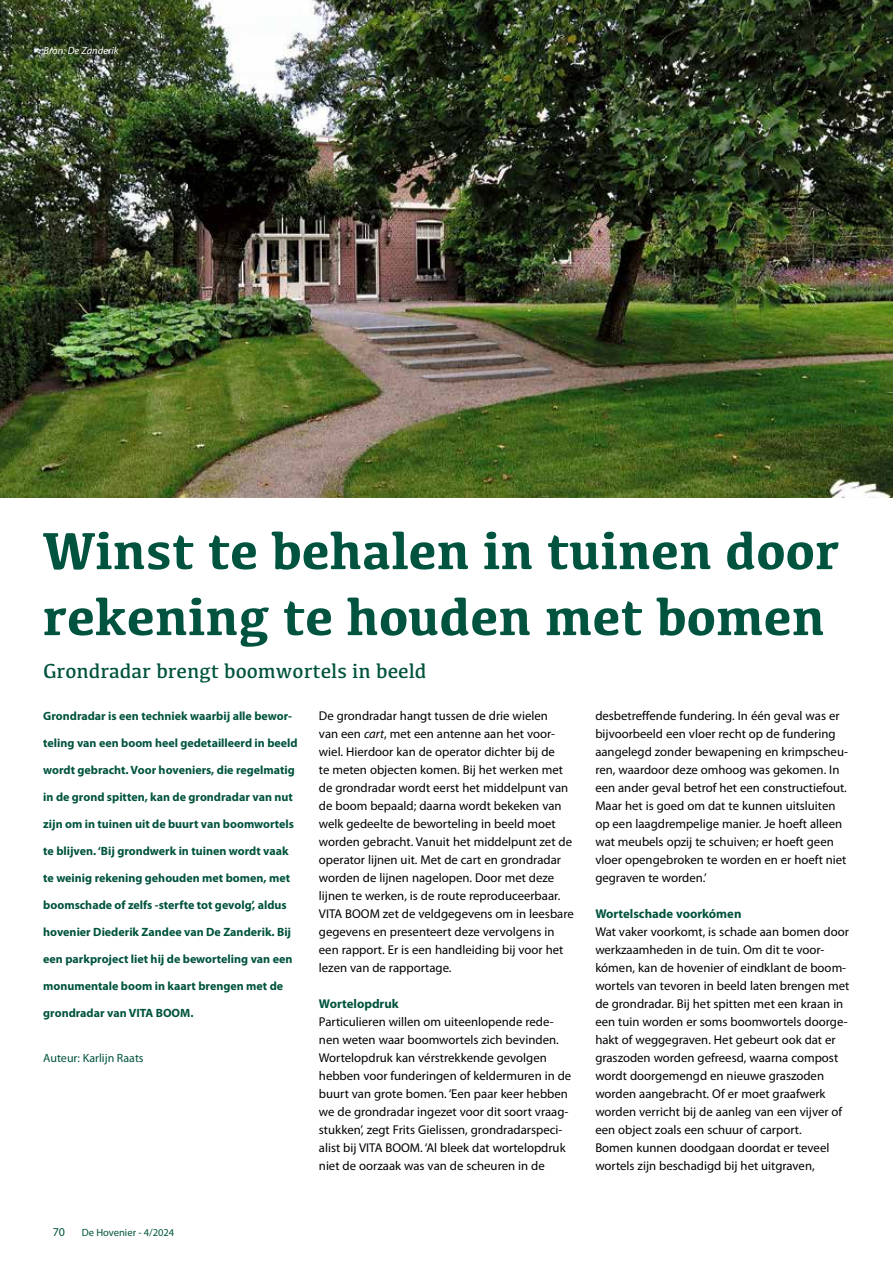
<style>
.page{position:relative;width:893px;height:1263px;background:#fff}
.page>*{position:absolute;margin:0;border:0;box-sizing:border-box;transform-origin:0 0}
.t1{font:700 54px/66px "Kefa";color:#00533e}
.t2{font:21px "Kefa";color:#00533e}
.t3{font:12.75px/18px "Myriad Pro";color:#000}
.t4{font:700 12.75px "Myriad Pro";color:#00533e}
.t5{font:700 12px "Myriad Pro";color:#00533e}
.t6{font:12px "Myriad Pro";color:#00533e}
.t7{font:10.5px "Myriad Pro";color:#00533e}
.t8{font:italic 10.5px "Myriad Pro";color:#fff}
.s1{font-style:italic}
</style>
<div class="page">
<img style="left:0;top:0;width:893px;height:497px">
<p class="t8" style="left:44px;top:44px;width:77px">Bron: De Zanderik</p>
<h1 class="t1" style="left:43px;top:515px;width:798px">Winst te behalen in tuinen door rekening te houden met bomen</h1>
<h2 class="t2" style="left:43px;top:658px;width:385px">Grondradar brengt boomwortels in beeld</h2>
<p class="t5" style="left:43px;top:708px;width:250px">Grondradar is een techniek waarbij alle bewor-</p>
<p class="t5" style="left:43px;top:735px;width:256px">teling van een boom heel gedetailleerd in beeld</p>
<p class="t5" style="left:43px;top:762px;width:253px">wordt gebracht. Voor hoveniers, die regelmatig</p>
<p class="t5" style="left:43px;top:789px;width:251px">in de grond spitten, kan de grondradar van nut</p>
<p class="t5" style="left:43px;top:816px;width:252px">zijn om in tuinen uit de buurt van boomwortels</p>
<p class="t5" style="left:43px;top:843px;width:247px">te blijven. ‘Bij grondwerk in tuinen wordt vaak</p>
<p class="t5" style="left:43px;top:870px;width:248px">te weinig rekening gehouden met bomen, met</p>
<p class="t5" style="left:43px;top:897px;width:245px">boomschade of zelfs -sterfte tot gevolg’, aldus</p>
<p class="t5" style="left:43px;top:924px;width:249px">hovenier Diederik Zandee van De Zanderik. Bij</p>
<p class="t5" style="left:43px;top:951px;width:251px">een parkproject liet hij de beworteling van een</p>
<p class="t5" style="left:43px;top:978px;width:241px">monumentale boom in kaart brengen met de</p>
<p class="t5" style="left:43px;top:1005px;width:152px">grondradar van VITA BOOM.</p>
<p class="t6" style="left:43px;top:1051px;width:102px">Auteur: Karlijn Raats</p>
<p class="t3" style="left:319px;top:707px;width:256px">De grondradar hangt tussen de drie wielen<br>van een <span class="s1">cart</span>, met een antenne aan het voor&shy;wiel. Hierdoor kan de operator dichter bij de<br>te meten objecten komen. Bij het werken met de grondradar wordt eerst het middelpunt van de boom bepaald; daarna wordt bekeken van welk gedeelte de beworteling in beeld moet worden gebracht. Vanuit het middelpunt zet de operator lijnen uit. Met de cart en grondradar worden de lijnen nagelopen. Door met deze lijnen te werken, is de route reproduceerbaar.<br>VITA BOOM zet de veldgegevens om in leesbare gegevens en presenteert deze vervolgens in een rapport. Er is een handleiding bij voor het lezen van de rapportage.</p>
<p class="t4" style="left:319px;top:995px;width:81px">Wortelopdruk</p>
<p class="t3" style="left:319px;top:1013px;width:254px">Particulieren willen om uiteenlopende rede&shy;nen weten waar boomwortels zich bevinden.<br>Wortelopdruk kan vérstrekkende gevolgen hebben voor funderingen of keldermuren in de buurt van grote bomen. ‘Een paar keer hebben we de grondradar ingezet voor dit soort vraag&shy;stukken’, zegt Frits Gielissen, grondradarspeci&shy;alist bij VITA BOOM. ‘Al bleek dat wortelopdruk niet de oorzaak was van de scheuren in de</p>
<p class="t6" style="left:53px;top:1224px;width:14px">70</p>
<p class="t7" style="left:82px;top:1226px;width:94px">De Hovenier - 4/2024</p>
<p class="t3" style="left:595px;top:707px;width:254px">desbetreffende fundering. In één geval was er bijvoorbeeld een vloer recht op de fundering aangelegd zonder bewapening en krimpscheu&shy;ren, waardoor deze omhoog was gekomen. In een ander geval betrof het een constructiefout.<br>Maar het is goed om dat te kunnen uitsluiten op een laagdrempelige manier. Je hoeft alleen wat meubels opzij te schuiven; er hoeft geen vloer opengebroken te worden en er hoeft niet gegraven te worden.’</p>
<p class="t4" style="left:595px;top:906px;width:148px">Wortelschade voorkómen</p>
<p class="t3" style="left:595px;top:923px;width:256px">Wat vaker voorkomt, is schade aan bomen door werkzaamheden in de tuin. Om dit te voor&shy;kómen, kan de hovenier of eindklant de boom&shy;wortels van tevoren in beeld laten brengen met de grondradar. Bij het spitten met een kraan in een tuin worden er soms boomwortels doorge&shy;hakt of weggegraven. Het gebeurt ook dat er graszoden worden gefreesd, waarna compost wordt doorgemengd en nieuwe graszoden worden aangebracht. Of er moet graafwerk worden verricht bij de aanleg van een vijver of een object zoals een schuur of carport.<br>Bomen kunnen doodgaan doordat er teveel wortels zijn beschadigd bij het uitgraven,</p>
</div>
